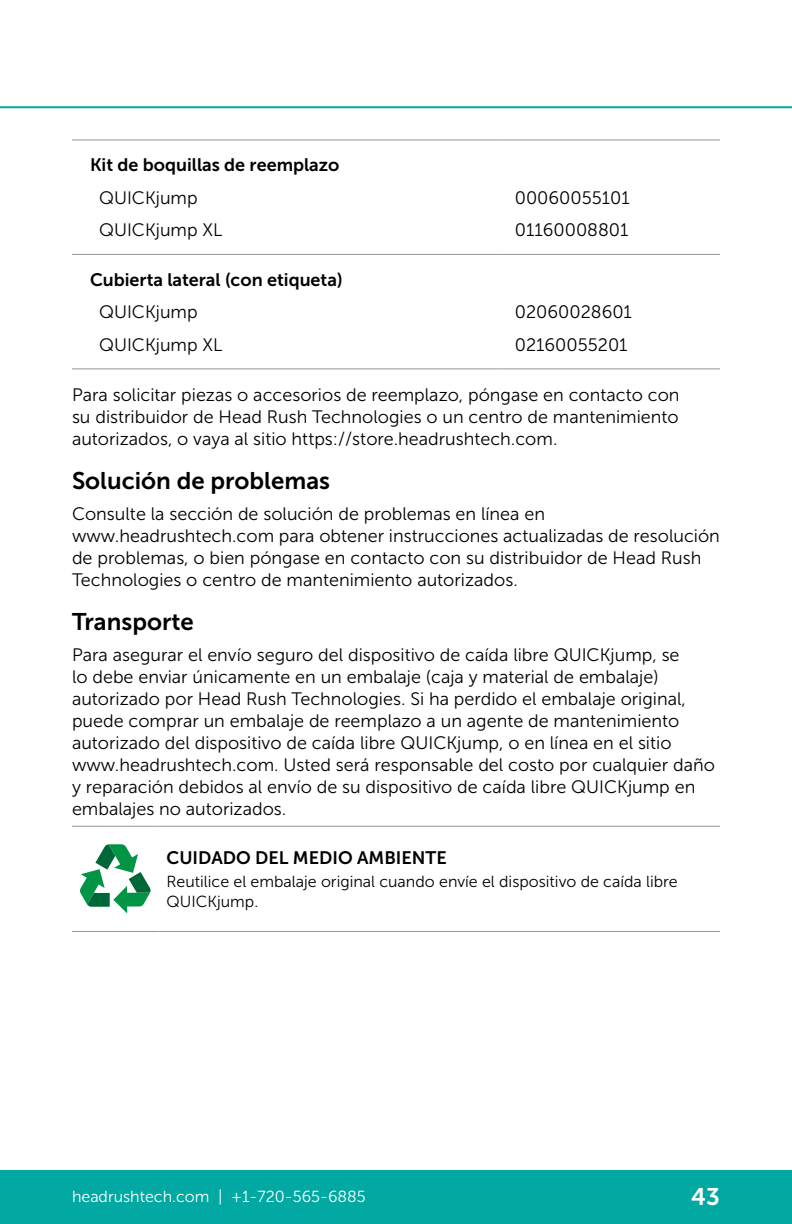
<style>
.page{position:relative;width:792px;height:1224px;background:#fff}
.page>*{position:absolute;margin:0;border:0;box-sizing:border-box;transform-origin:0 0}
.t1{font:24px "Museo Sans 700";color:#000}
.t2{font:24px "Museo Sans 700";color:#fff}
.t3{font:18px/22px "Museo Sans 300";color:#000}
.t4{font:18px "Museo Sans 700";color:#000}
.t5{font:16px/20px "Museo Sans 300";color:#000}
.t6{font:16px "Museo Sans 300";color:#fff}
</style>
<div class="page">
<div style="left:0;top:1170px;width:792px;height:54px;background:#01a9a2"></div>
<hr style="left:0;top:106px;width:792px;height:2px;background:#01a9a2">
<hr style="left:72px;top:140px;width:425px;height:1px;background:#939598">
<hr style="left:497px;top:140px;width:223px;height:1px;background:#939598">
<hr style="left:72px;top:254px;width:425px;height:1px;background:#939598">
<hr style="left:497px;top:254px;width:223px;height:1px;background:#939598">
<hr style="left:72px;top:369px;width:425px;height:1px;background:#939598">
<hr style="left:497px;top:369px;width:223px;height:1px;background:#939598">
<hr style="left:72px;top:826px;width:87px;height:1px;background:#939598">
<hr style="left:159px;top:826px;width:561px;height:1px;background:#939598">
<hr style="left:72px;top:931px;width:87px;height:1px;background:#939598">
<hr style="left:159px;top:931px;width:561px;height:1px;background:#939598">
<svg style="left:80px;top:844px;width:71px;height:69px"></svg>
<p class="t4" style="left:90px;top:155px;width:251px">Kit de boquillas de reemplazo</p>
<p class="t3" style="left:99px;top:187px;width:100px">QUICKjump</p>
<p class="t3" style="left:515px;top:187px;width:117px">00060055101</p>
<p class="t3" style="left:99px;top:219px;width:125px">QUICKjump XL</p>
<p class="t3" style="left:515px;top:219px;width:115px">01160008801</p>
<p class="t4" style="left:90px;top:270px;width:254px">Cubierta lateral (con etiqueta)</p>
<p class="t3" style="left:99px;top:301px;width:100px">QUICKjump</p>
<p class="t3" style="left:515px;top:301px;width:119px">02060028601</p>
<p class="t3" style="left:99px;top:334px;width:125px">QUICKjump XL</p>
<p class="t3" style="left:515px;top:334px;width:114px">02160055201</p>
<p class="t3" style="left:72px;top:384px;width:609px;text-align:justify">Para solicitar piezas o accesorios de reemplazo, póngase en contacto con su distribuidor de Head Rush Technologies o un centro de mantenimiento autorizados, o vaya al sitio https://store.headrushtech.com.</p>
<h1 class="t1" style="left:72px;top:467px;width:260px">Solución de problemas</h1>
<p class="t3" style="left:72px;top:503px;width:649px">Consulte la sección de solución de problemas en línea en www.headrushtech.com para obtener instrucciones actualizadas de resolución de problemas, o bien póngase en contacto con su distribuidor de Head Rush Technologies o centro de mantenimiento autorizados.</p>
<h1 class="t1" style="left:72px;top:608px;width:123px">Transporte</h1>
<p class="t3" style="left:72px;top:644px;width:645px">Para asegurar el envío seguro del dispositivo de caída libre QUICKjump, se<br>lo debe enviar únicamente en un embalaje (caja y material de embalaje) autorizado por Head Rush Technologies. Si ha perdido el embalaje original, puede comprar un embalaje de reemplazo a un agente de mantenimiento autorizado del dispositivo de caída libre QUICKjump, o en línea en el sitio www.headrushtech.com. Usted será responsable del costo por cualquier daño y reparación debidos al envío de su dispositivo de caída libre QUICKjump en embalajes no autorizados.</p>
<p class="t4" style="left:167px;top:848px;width:282px">CUIDADO DEL MEDIO AMBIENTE</p>
<p class="t5" style="left:167px;top:872px;width:513px">Reutilice el embalaje original cuando envíe el dispositivo de caída libre<br>QUICKjump.</p>
<p class="t6" style="left:72px;top:1188px;width:295px">headrushtech.com | +1-720-565-6885</p>
<h1 class="t2" style="left:691px;top:1183px;width:30px">43</h1>
</div>
